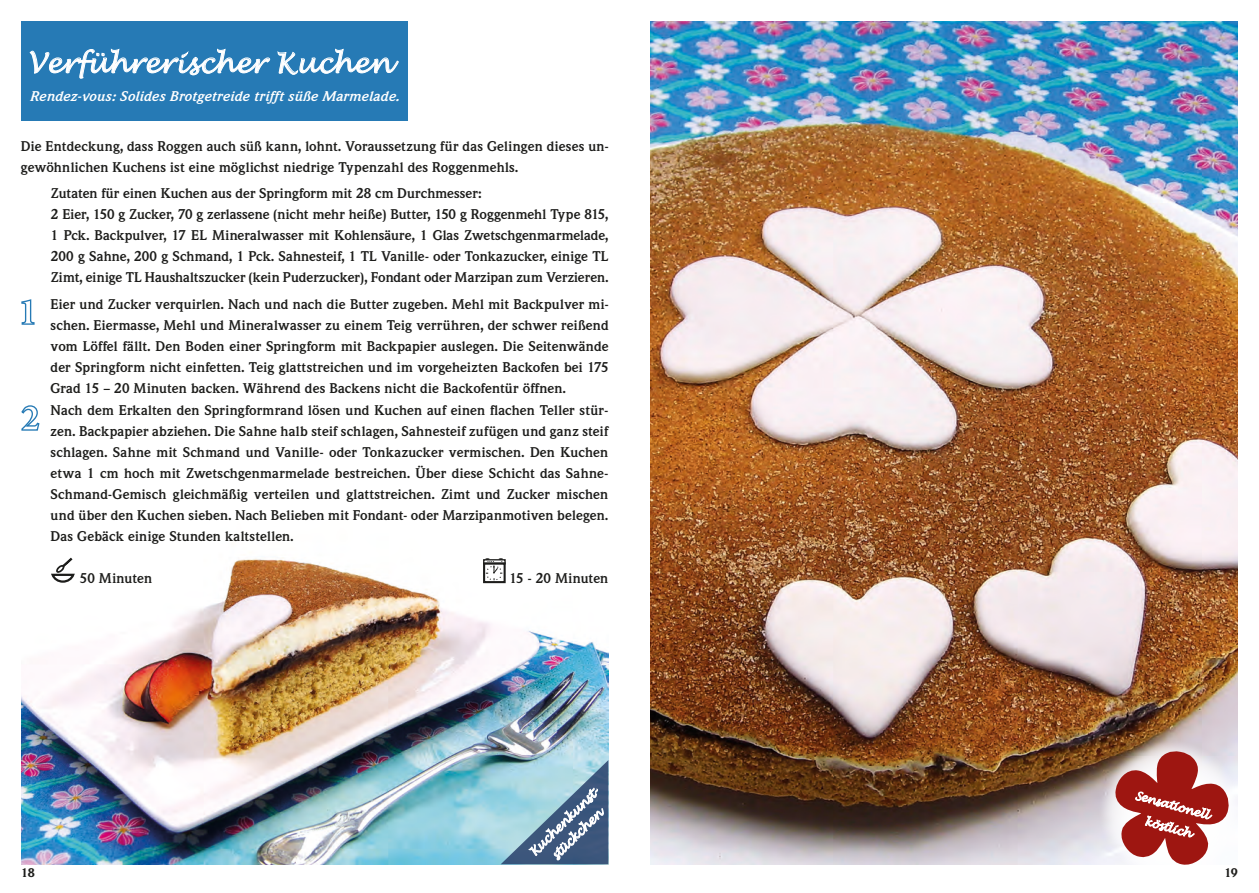
<style>
.page{position:relative;width:1259px;height:893px;background:#fff}
.page>*{position:absolute;margin:0;border:0;box-sizing:border-box;transform-origin:0 0}
.t1{font:italic 27px "Lucida Handwriting";letter-spacing:.01em;color:#fff}
.t2{font:700 13.5px/21.1px "Weidemann SB";letter-spacing:.005em;color:#1d1d1b}
.t3{font:italic 700 13.5px "Weidemann SB";letter-spacing:.01em;color:#fff}
.t4{font:italic 12px/18px "Lucida Handwriting";color:#fff;text-align:center}
.t5{font:900 12px "Weidemann SB";color:#1d1d1b}
.t6{font:italic 11.25px/22.5px "Lucida Handwriting";color:#fff;text-align:center}
</style>
<div class="page">
<img style="left:651px;top:21px;width:586px;height:843px">
<img style="left:21px;top:557px;width:587px;height:307px">
<div style="left:21px;top:21px;width:386px;height:99px;background:#267ab5"></div>
<svg style="left:21px;top:299px;width:14px;height:26px"></svg>
<svg style="left:21px;top:405px;width:19px;height:26px"></svg>
<svg style="left:30px;top:49px;width:240px;height:30px"></svg>
<svg style="left:277px;top:49px;width:122px;height:26px"></svg>
<svg style="left:50px;top:557px;width:26px;height:27px"></svg>
<div style="left:483px;top:562px;width:23px;height:21px;border:2px solid #1d1d1b"></div>
<div style="left:483px;top:559px;width:23px;height:5px;border:1px solid #1d1d1b"></div>
<svg style="left:485px;top:558px;width:18px;height:23px"></svg>
<svg style="left:501px;top:760px;width:107px;height:104px"></svg>
<svg style="left:1097px;top:735px;width:141px;height:130px"></svg>
<h1 class="t1" style="left:28px;top:47px;width:365px">Verführerischer Kuchen</h1>
<p class="t3" style="left:30px;top:88px;width:371px">Rendez-vous: Solides Brotgetreide trifft süße Marmelade.</p>
<p class="t2" style="left:21px;top:135px;width:589px">Die Entdeckung, dass Roggen auch süß kann, lohnt. Voraussetzung für das Gelingen dieses un&shy;gewöhnlichen Kuchens ist eine möglichst niedrige Typenzahl des Roggenmehls.</p>
<p class="t2" style="left:51px;top:183px;width:559px">Zutaten für einen Kuchen aus der Springform mit 28 cm Durchmesser:<br>2 Eier, 150 g Zucker, 70 g zerlassene (nicht mehr heiße) Butter, 150 g Roggenmehl Type 815, 1 Pck. Backpulver, 17 EL Mineralwasser mit Kohlensäure, 1 Glas Zwetschgenmarmelade, 200 g Sahne, 200 g Schmand, 1 Pck. Sahnesteif, 1 TL Vanille- oder Tonkazucker, einige TL Zimt, einige TL Haushaltszucker (kein Puderzucker), Fondant oder Marzipan zum Verzieren.</p>
<p class="t2" style="left:51px;top:294px;width:559px">Eier und Zucker verquirlen. Nach und nach die Butter zugeben. Mehl mit Backpulver mi&shy;schen. Eiermasse, Mehl und Mineralwasser zu einem Teig verrühren, der schwer reißend vom Löffel fällt. Den Boden einer Springform mit Backpapier auslegen. Die Seitenwände der Springform nicht einfetten. Teig glattstreichen und im vorgeheizten Backofen bei 175<br>Grad 15 – 20 Minuten backen. Während des Backens nicht die Backofentür öffnen.<br>Nach dem Erkalten den Springformrand lösen und Kuchen auf einen flachen Teller stür&shy;zen. Backpapier abziehen. Die Sahne halb steif schlagen, Sahnesteif zufügen und ganz steif schlagen. Sahne mit Schmand und Vanille- oder Tonkazucker vermischen. Den Kuchen etwa 1 cm hoch mit Zwetschgenmarmelade bestreichen. Über diese Schicht das Sahne-Schmand-Gemisch gleichmäßig verteilen und glattstreichen. Zimt und Zucker mischen und über den Kuchen sieben. Nach Belieben mit Fondant- oder Marzipanmotiven belegen.<br>Das Gebäck einige Stunden kaltstellen.</p>
<p class="t2" style="left:80px;top:567px;width:74px">50 Minuten</p>
<p class="t2" style="left:509px;top:567px;width:100px">15 - 20 Minuten</p>
<p class="t4" style="left:526px;top:848px;width:93px;rotate:-45deg">Kuchenkunst&shy;stückchen</p>
<p class="t6" style="left:1138px;top:784px;width:77px;rotate:16deg">Sensationell köstlich</p>
<p class="t5" style="left:21px;top:866px;width:15px">18</p>
<p class="t5" style="left:1224px;top:865px;width:15px">19</p>
</div>
